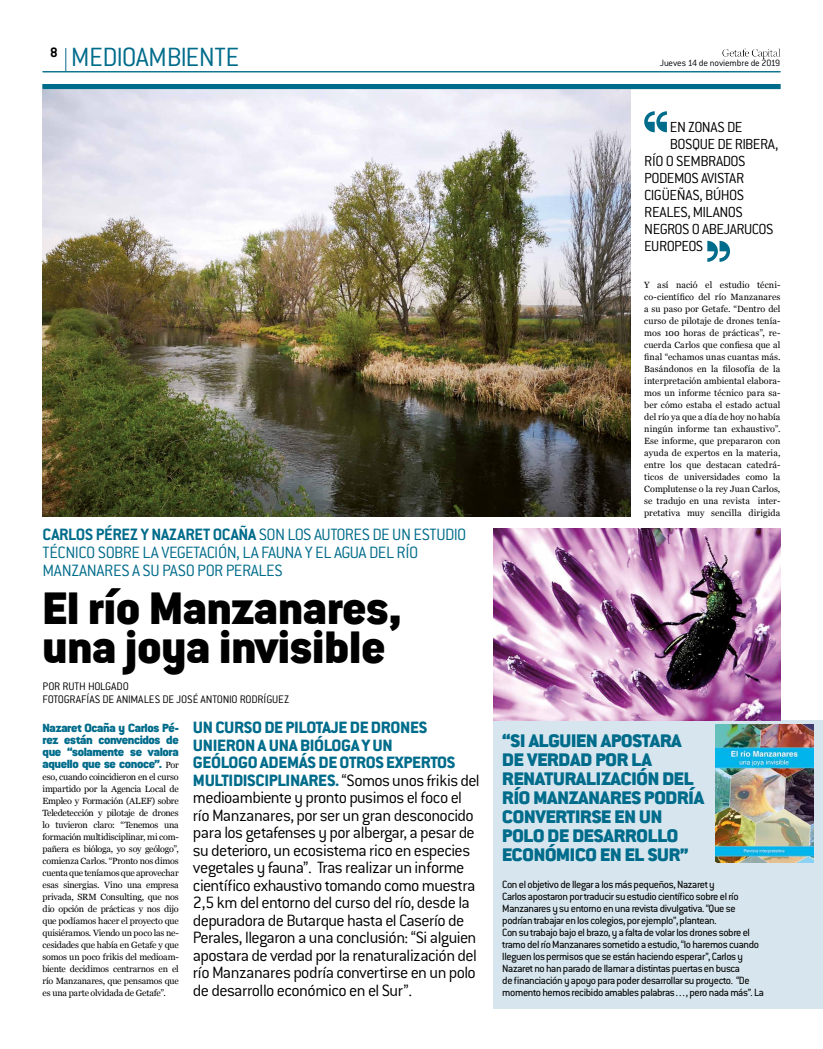
<style>
.page{position:relative;width:823px;height:1049px;background:#fff}
.page>*{position:absolute;margin:0;border:0;box-sizing:border-box;transform-origin:0 0}
.t1{font:900 50px/39px "Conduit ITC Std";color:#000}
.t2{font:300 29px "Conduit ITC Std";letter-spacing:-.02em;color:#006c8b}
.t3{font:900 20px/19px "Conduit ITC Std";letter-spacing:-.01em;color:#006c8b}
.t4{font:300 18px/17.5px "Conduit ITC Std";letter-spacing:-.035em;color:#000}
.t5{font:300 18px/18px "Conduit ITC Std";letter-spacing:-.02em;color:#006c8b}
.t6{font:300 16px "Conduit ITC Std";letter-spacing:-.035em;color:#000}
.t7{font:900 13px/12px "Conduit ITC Std";letter-spacing:-.03em;color:#006c8b;text-align:justify}
.t8{font:300 12px/13px "Conduit ITC Std";letter-spacing:-.015em;color:#000}
.t9{font:11.5px/12px "Conduit ITC Std";letter-spacing:-.03em;color:#000}
.t10{font:300 10px "Conduit ITC Std";letter-spacing:-.015em;color:#000}
.t11{font:9px/12px "Georgia";letter-spacing:-.01em;color:#000;text-align:justify}
.s1{font-weight:700}
.s2{font-family:"Georgia";font-weight:400;font-size:9px;color:#000}
.s3{font-weight:800;color:#006c8b}
</style>
<div class="page">
<img style="left:722px;top:49px;width:58px;height:10px">
<svg style="left:65px;top:48px;width:1px;height:24px"></svg>
<img style="left:43px;top:89px;width:586px;height:427px">
<hr style="left:43px;top:72px;width:737px;height:1px;background:#006c8b">
<div style="left:43px;top:84px;width:737px;height:5px;background:#006c8b"></div>
<svg style="left:644px;top:111px;width:22px;height:21px"></svg>
<svg style="left:707px;top:241px;width:22px;height:21px"></svg>
<div style="left:493px;top:720px;width:329px;height:288px;background:#d7e6ee"></div>
<img style="left:715px;top:724px;width:97px;height:139px">
<img style="left:493px;top:528px;width:287px;height:192px">
<h2 class="t2" style="left:50px;top:40px;width:190px"><sup>8</sup> MEDIOAMBIENTE</h2>
<h3 class="t5" style="left:43px;top:525px;width:425px"><span class="s1">CARLOS PÉREZ Y NAZARET OCAÑA</span> SON LOS AUTORES DE UN ESTUDIO<br>TÉCNICO SOBRE LA VEGETACIÓN, LA FAUNA Y EL AGUA DEL RÍO<br>MANZANARES A SU PASO POR PERALES</h3>
<h1 class="t1" style="left:43px;top:589px;width:360px">El río Manzanares, una joya invisible</h1>
<h3 class="t8" style="left:43px;top:680px;width:248px">POR RUTH HOLGADO<br>FOTOGRAFÍAS DE ANIMALES DE JOSÉ ANTONIO RODRÍGUEZ</h3>
<h3 class="t7" style="left:43px;top:722px;width:138px">Nazaret Ocaña y Carlos Pé&shy;rez están convencidos de que “solamente se valora aquello que se conoce”. <span class="s2">Por</span></h3>
<p class="t11" style="left:43px;top:771px;width:138px">eso, cuando coincidieron en el curso impartido por la Agencia Local de Empleo y Formación (ALEF) sobre Teledetección y pilotaje de drones lo tuvieron claro: “Tenemos una formación multidisciplinar, mi com&shy;pañera es bióloga, yo soy geólogo”, comienza Carlos. “Pronto nos dimos cuenta que teníamos que aprovechar esas sinergias. Vino una empresa privada, SRM Consulting, que nos dio opción de prácticas y nos dijo que podíamos hacer el proyecto que quisiéramos. Viendo un poco las ne&shy;cesidades que había en Getafe y que somos un poco frikis del medioam&shy;biente decidimos centrarnos en el río Manzanares, que pensamos que es una parte olvidada de Getafe”.</p>
<p class="t4" style="left:193px;top:718px;width:288px"><span class="s3">UN CURSO DE PILOTAJE DE DRONES UNIERON A UNA BIÓLOGA Y UN<br>GEÓLOGO ADEMÁS DE OTROS EXPERTOS MULTIDISCIPLINARES.</span> “Somos unos frikis del medioambiente y pronto pusimos el foco el río Manzanares, por ser un gran desconocido para los getafenses y por albergar, a pesar de su deterioro, un ecosistema rico en especies vegetales y fauna”. Tras realizar un informe científico exhaustivo tomando como muestra 2,5 km del entorno del curso del río, desde la depuradora de Butarque hasta el Caserío de Perales, llegaron a una conclusión: “Si alguien apostara de verdad por la renaturalización del río Manzanares podría convertirse en un polo de desarrollo económico en el Sur”.</p>
<p class="t10" style="left:659px;top:57px;width:122px">Jueves 14 de noviembre de 2019</p>
<h3 class="t6" style="left:669px;top:117px;width:74px">EN ZONAS DE</h3>
<h3 class="t6" style="left:669px;top:134px;width:110px">BOSQUE DE RIBERA,</h3>
<h3 class="t6" style="left:643px;top:151px;width:103px">RÍO O SEMBRADOS</h3>
<h3 class="t6" style="left:643px;top:168px;width:101px">PODEMOS AVISTAR</h3>
<h3 class="t6" style="left:643px;top:185px;width:101px">CIGÜEÑAS, BÚHOS</h3>
<h3 class="t6" style="left:643px;top:202px;width:100px">REALES, MILANOS</h3>
<h3 class="t6" style="left:643px;top:219px;width:131px">NEGROS O ABEJARUCOS</h3>
<h3 class="t6" style="left:643px;top:236px;width:61px">EUROPEOS</h3>
<p class="t11" style="left:643px;top:278px;width:138px">Y así nació el estudio técni&shy;co-científico del río Manzanares a su paso por Getafe. “Dentro del curso de pilotaje de drones tenía&shy;mos 100 horas de prácticas”, re&shy;cuerda Carlos que confiesa que al final “echamos unas cuantas más.<br>Basándonos en la filosofía de la interpretación ambiental elabora&shy;mos un informe técnico para sa&shy;ber cómo estaba el estado actual del río ya que a día de hoy no había ningún informe tan exhaustivo”.<br>Ese informe, que prepararon con ayuda de expertos en la materia, entre los que destacan catedrá&shy;ticos de universidades como la Complutense o la rey Juan Carlos, se tradujo en una revista inter&shy;pretativa muy sencilla dirigida</p>
<h3 class="t3" style="left:502px;top:731px;width:203px">“SI ALGUIEN APOSTARA<br>DE VERDAD POR LA<br>RENATURALIZACIÓN DEL<br>RÍO MANZANARES PODRÍA<br>CONVERTIRSE EN UN<br>POLO DE DESARROLLO<br>ECONÓMICO EN EL SUR”</h3>
<p class="t9" style="left:502px;top:878px;width:263px">Con el objetivo de llegar a los más pequeños, Nazaret y<br>Carlos apostaron por traducir su estudio científico sobre el río Manzanares y su entorno en una revista divulgativa. “Que se podrían trabajar en los colegios, por ejemplo”, plantean.<br>Con su trabajo bajo el brazo, y a falta de volar los drones sobre el tramo del río Manzanares sometido a estudio, “lo haremos cuando lleguen los permisos que se están haciendo esperar”, Carlos y Nazaret no han parado de llamar a distintas puertas en busca<br>de financiación y apoyo para poder desarrollar su proyecto. “De momento hemos recibido amables palabras…, pero nada más”. La</p>
</div>
